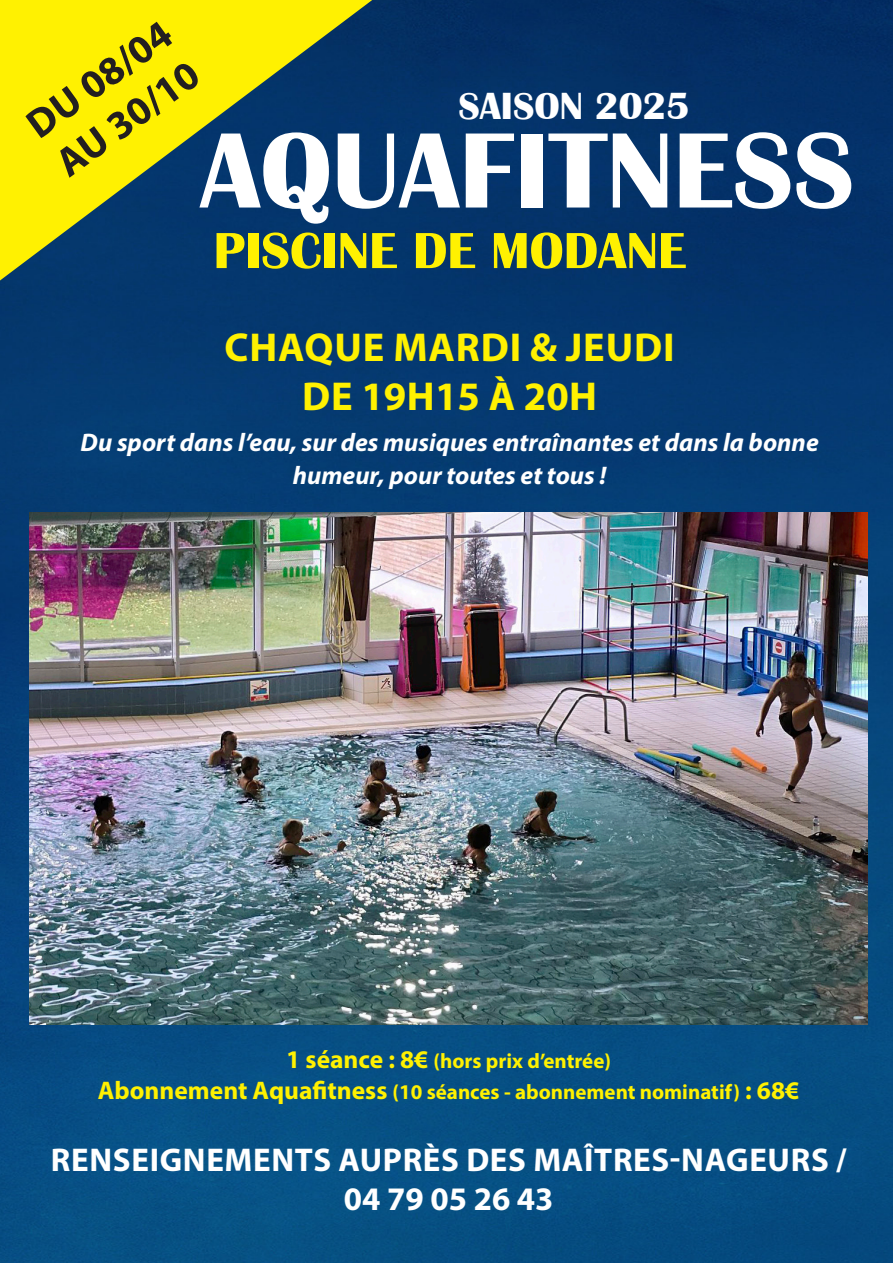
<style>
.page{position:relative;width:893px;height:1263px;background:#fff}
.page>*{position:absolute;margin:0;border:0;box-sizing:border-box;transform-origin:0 0}
.t1{font:700 111px "Britannic";color:#fff}
.t2{font:700 52.5px "Britannic";color:#fff101}
.t3{font:700 40.5px "Myriad Pro";letter-spacing:.02em;color:#fff101}
.t4{font:700 40.5px "Myriad Pro";color:#231f20}
.t5{font:700 39px "Britannic";color:#fff}
.t6{font:700 33px/39.6px "Myriad Pro";letter-spacing:.02em;color:#fff;text-align:center}
.t7{font:italic 700 25.5px/33px "Myriad Pro";color:#fff;text-align:center}
.t8{font:700 21px "Myriad Pro";color:#fff101}
.s1{font-size:25.5px}
</style>
<div class="page">
<img style="left:0;top:0;width:893px;height:1263px">
<svg style="left:0;top:0;width:372px;height:280px;background:#829336"></svg>
<img style="left:30px;top:512px;width:838px;height:513px">
<p class="t4" style="left:16px;top:107px;width:170px;rotate:-36deg">DU 08/04</p>
<p class="t4" style="left:45px;top:146px;width:167px;rotate:-36deg">AU 30/10</p>
<p class="t5" style="left:458px;top:84px;width:233px">SAISON 2025</p>
<p class="t1" style="left:200px;top:108px;width:656px">AQUAFITNESS</p>
<p class="t2" style="left:214px;top:221px;width:474px">PISCINE DE MODANE</p>
<p class="t3" style="left:225px;top:321px;width:452px">CHAQUE MARDI &amp; JEUDI</p>
<p class="t3" style="left:302px;top:370px;width:296px">DE 19H15 À 20H</p>
<p class="t7" style="left:81px;top:425px;width:740px">Du sport dans l’eau, sur des musiques entraînantes et dans la bonne humeur, pour toutes et tous !</p>
<p class="t8" style="left:286px;top:1048px;width:326px"><span class="s1">1 séance : 8€</span> (hors prix d’entrée)</p>
<p class="t8" style="left:98px;top:1078px;width:703px"><span class="s1">Abonnement Aquafitness</span> (10 séances - abonnement nominatif) <span class="s1">: 68€</span></p>
<p class="t6" style="left:51px;top:1139px;width:797px">RENSEIGNEMENTS AUPRÈS DES MAÎTRES-NAGEURS /<br>04 79 05 26 43</p>
</div>
